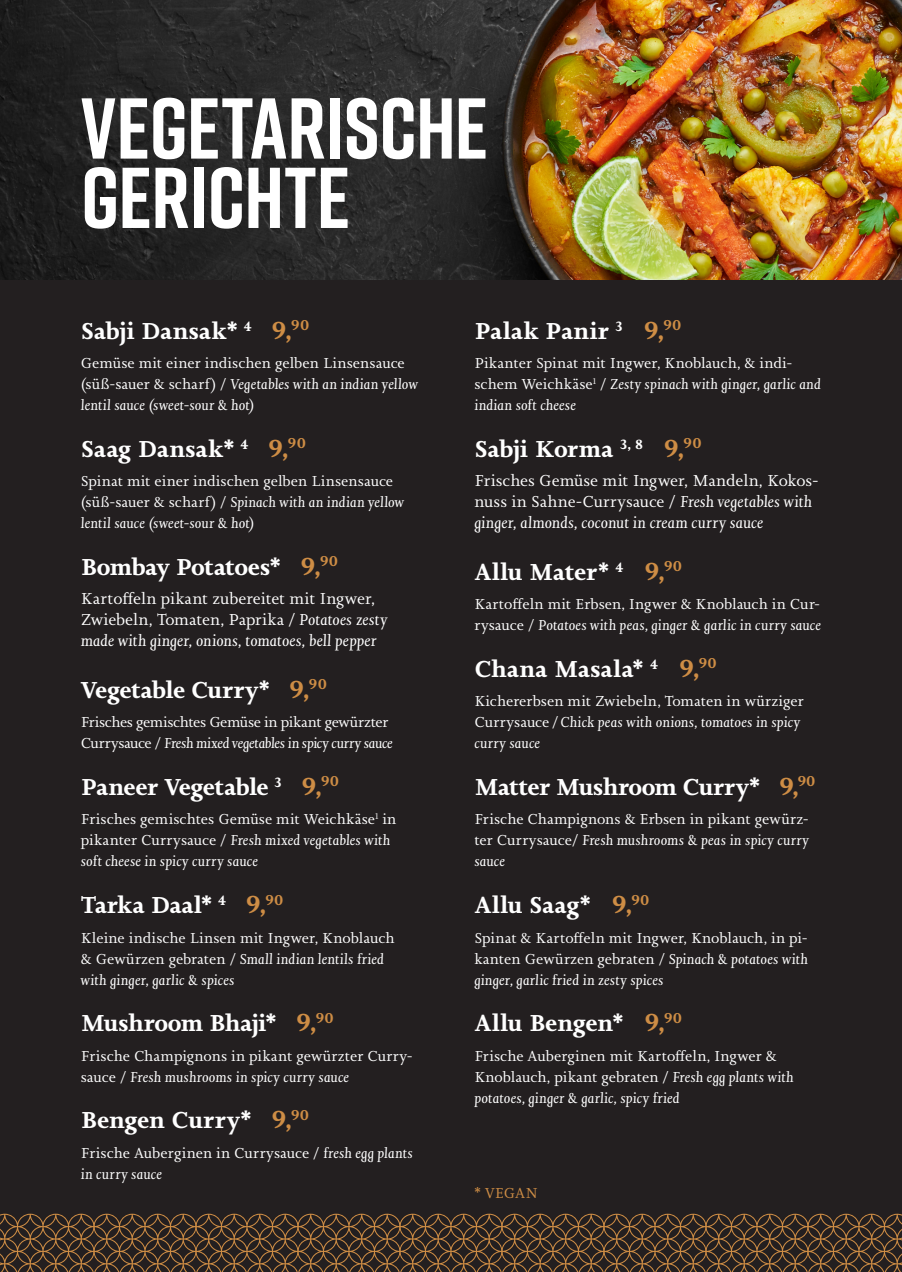
<style>
.page{position:relative;width:902px;height:1272px;background:#fff}
.page>*{position:absolute;margin:0;border:0;box-sizing:border-box;transform-origin:0 0}
.t1{font:700 86.1px/69.3px "Rift";letter-spacing:-.01em;color:#fff}
.t2{font:700 24px "Joanna Nova";letter-spacing:-.015em;color:#fff}
.t3{font:16.5px/21px "Joanna Nova";color:#fff}
.t4{font:15px/21px "Joanna Nova";color:#fff}
.t5{font:15px/21px "Joanna Nova";letter-spacing:-.025em;color:#fff}
.t6{font:15px "Joanna Nova";letter-spacing:.015em;color:#ce8d45}
.s1{font-size:25.5px;color:#ce8d45}
.s2{font-style:italic}
</style>
<div class="page">
<div style="left:0;top:0;width:901px;height:1271px;background:#231f20"></div>
<img style="left:0;top:0;width:901px;height:279px">
<svg style="left:0;top:1213px;width:901px;height:58px"></svg>
<h1 class="t1" style="left:81px;top:92px;width:409px">VEGETARISCHE<br>GERICHTE</h1>
<h2 class="t2" style="left:81px;top:314px;width:230px">Sabji Dansak* <sup>4</sup> <span class="s1">9,</span><sup>90</sup></h2>
<p class="t4" style="left:81px;top:352px;width:338px">Gemüse mit einer indischen gelben Linsensauce (süß-sauer &amp; scharf) / <span class="s2">Vegetables with an indian yellow lentil sauce (sweet-sour &amp; hot)</span></p>
<h2 class="t2" style="left:81px;top:432px;width:227px">Saag Dansak* <sup>4</sup> <span class="s1">9,</span><sup>90</sup></h2>
<p class="t4" style="left:81px;top:470px;width:325px">Spinat mit einer indischen gelben Linsensauce (süß-sauer &amp; scharf) / <span class="s2">Spinach with an indian yellow lentil sauce (sweet-sour &amp; hot)</span></p>
<h2 class="t2" style="left:81px;top:551px;width:259px">Bombay Potatoes* <span class="s1">9,</span><sup>90</sup></h2>
<p class="t3" style="left:81px;top:588px;width:308px">Kartoffeln pikant zubereitet mit Ingwer,<br>Zwiebeln, Tomaten, Paprika / <span class="s2">Potatoes zesty made with ginger, onions, tomatoes, bell pepper</span></p>
<h2 class="t2" style="left:81px;top:674px;width:247px">Vegetable Curry* <span class="s1">9,</span><sup>90</sup></h2>
<p class="t5" style="left:81px;top:711px;width:313px">Frisches gemischtes Gemüse in pikant gewürzter<br>Currysauce / <span class="s2">Fresh mixed vegetables in spicy curry sauce</span></p>
<h2 class="t2" style="left:81px;top:771px;width:260px">Paneer Vegetable <sup>3</sup> <span class="s1">9,</span><sup>90</sup></h2>
<p class="t4" style="left:81px;top:808px;width:317px">Frisches gemischtes Gemüse mit Weichkäse<sup>1</sup> in pikanter Currysauce / <span class="s2">Fresh mixed vegetables with soft cheese in spicy curry sauce</span></p>
<h2 class="t2" style="left:81px;top:889px;width:204px">Tarka Daal* <sup>4</sup> <span class="s1">9,</span><sup>90</sup></h2>
<p class="t4" style="left:81px;top:926px;width:315px">Kleine indische Linsen mit Ingwer, Knoblauch &amp; Gewürzen gebraten / <span class="s2">Small indian lentils fried with ginger, garlic &amp; spices</span></p>
<h2 class="t2" style="left:81px;top:1007px;width:254px">Mushroom Bhaji* <span class="s1">9,</span><sup>90</sup></h2>
<p class="t4" style="left:81px;top:1044px;width:333px">Frische Champignons in pikant gewürzter Curry&shy;sauce / <span class="s2">Fresh mushrooms in spicy curry sauce</span></p>
<h2 class="t2" style="left:81px;top:1104px;width:230px">Bengen Curry* <span class="s1">9,</span><sup>90</sup></h2>
<p class="t4" style="left:81px;top:1141px;width:333px">Frische Auberginen in Currysauce / <span class="s2">fresh egg plants in curry sauce</span></p>
<h2 class="t2" style="left:474px;top:314px;width:208px">Palak Panir <sup>3</sup> <span class="s1">9,</span><sup>90</sup></h2>
<p class="t4" style="left:474px;top:352px;width:348px">Pikanter Spinat mit Ingwer, Knoblauch, &amp; indi&shy;schem Weichkäse<sup>1</sup> / <span class="s2">Zesty spinach with ginger, garlic and indian soft cheese</span></p>
<h2 class="t2" style="left:474px;top:432px;width:229px">Sabji Korma <sup>3,</sup> <sup>8</sup> <span class="s1">9,</span><sup>90</sup></h2>
<p class="t3" style="left:474px;top:470px;width:345px">Frisches Gemüse mit Ingwer, Mandeln, Kokos&shy;nuss in Sahne-Currysauce / <span class="s2">Fresh vegetables with ginger, almonds, coconut in cream curry sauce</span></p>
<h2 class="t2" style="left:474px;top:556px;width:209px">Allu Mater* <sup>4</sup> <span class="s1">9,</span><sup>90</sup></h2>
<p class="t4" style="left:474px;top:593px;width:348px">Kartoffeln mit Erbsen, Ingwer &amp; Knoblauch in Cur&shy;rysauce / <span class="s2">Potatoes with peas, ginger &amp; garlic in curry sauce</span></p>
<h2 class="t2" style="left:474px;top:653px;width:244px">Chana Masala* <sup>4</sup> <span class="s1">9,</span><sup>90</sup></h2>
<p class="t4" style="left:474px;top:690px;width:331px">Kichererbsen mit Zwiebeln, Tomaten in würziger<br>Currysauce / <span class="s2">Chick peas with onions, tomatoes in spicy curry sauce</span></p>
<h2 class="t2" style="left:474px;top:771px;width:342px">Matter Mushroom Curry* <span class="s1">9,</span><sup>90</sup></h2>
<p class="t4" style="left:474px;top:808px;width:336px;text-align:justify">Frische Champignons &amp; Erbsen in pikant gewürz&shy;ter Currysauce/ <span class="s2">Fresh mushrooms &amp; peas in spicy curry sauce</span></p>
<h2 class="t2" style="left:474px;top:889px;width:177px">Allu Saag* <span class="s1">9,</span><sup>90</sup></h2>
<p class="t4" style="left:474px;top:926px;width:335px;text-align:justify">Spinat &amp; Kartoffeln mit Ingwer, Knoblauch, in pi&shy;kanten Gewürzen gebraten / <span class="s2">Spinach &amp; potatoes with ginger, garlic fried in zesty spices</span></p>
<h2 class="t2" style="left:474px;top:1007px;width:209px">Allu Bengen* <span class="s1">9,</span><sup>90</sup></h2>
<p class="t4" style="left:474px;top:1044px;width:321px">Frische Auberginen mit Kartoffeln, Ingwer &amp;<br>Knoblauch, pikant gebraten / <span class="s2">Fresh egg plants with potatoes, ginger &amp; garlic, spicy fried</span></p>
<p class="t6" style="left:474px;top:1182px;width:64px">* VEGAN</p>
</div>
